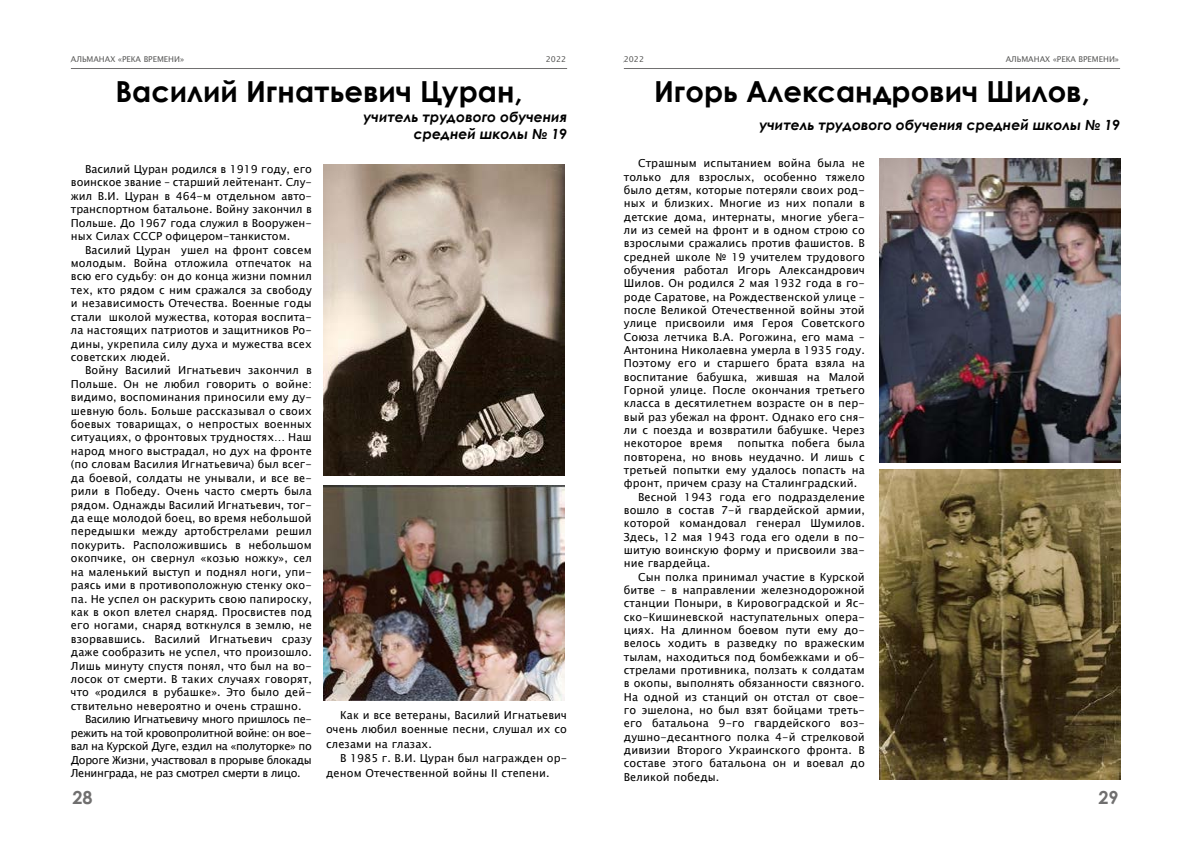
<style>
.page{position:relative;width:1191px;height:842px;background:#fff}
.page>*{position:absolute;margin:0;border:0;box-sizing:border-box;transform-origin:0 0}
.t1{font:700 29px "Century Gothic";color:#000}
.t2{font:700 18px "Century Gothic";color:#706f6f}
.t3{font:italic 700 14px/17px "Century Gothic";color:#000;text-align:right}
.t4{font:11px/13.3px "Lucida Sans Unicode";letter-spacing:.01em;color:#000;text-align:justify}
.t5{font:11px "Lucida Sans Unicode";letter-spacing:-.03em;color:#000}
.t6{font:700 9px "Century Gothic";color:#706f6f}
.t7{font:8px "Lucida Sans Unicode";color:#5a5a59}
</style>
<div class="page">
<hr style="left:71px;top:68px;width:496px;height:1px;background:#706f6f">
<hr style="left:624px;top:68px;width:496px;height:1px;background:#706f6f">
<img style="left:323px;top:485px;width:241px;height:215px">
<img style="left:323px;top:164px;width:241px;height:311px">
<img style="left:879px;top:470px;width:241px;height:310px">
<img style="left:879px;top:159px;width:241px;height:304px">
<p class="t7" style="left:71px;top:52px;width:115px">АЛЬМАНАХ «РЕКА ВРЕМЕНИ»</p>
<p class="t7" style="left:546px;top:52px;width:22px">2022</p>
<p class="t7" style="left:624px;top:52px;width:22px">2022</p>
<p class="t7" style="left:1005px;top:52px;width:115px">АЛЬМАНАХ «РЕКА ВРЕМЕНИ»</p>
<p class="t7" style="left:1098px;top:52px;width:22px">2022</p>
<p class="t6" style="left:71px;top:53px;width:143px">АЛЬМАНАХ «ТЕЧЕТ РЕКА ВОЛГА»</p>
<p class="t6" style="left:547px;top:53px;width:22px">2018</p>
<p class="t6" style="left:624px;top:53px;width:22px">2018</p>
<p class="t6" style="left:978px;top:53px;width:143px">АЛЬМАНАХ «ТЕЧЕТ РЕКА ВОЛГА»</p>
<h1 class="t1" style="left:115px;top:70px;width:409px">Василий Игнатьевич Цуран,</h1>
<p class="t3" style="left:363px;top:108px;width:205px">учитель трудового обучения средней школы № 19</p>
<p class="t4" style="left:71px;top:162px;width:242px;text-indent:14px">Василий Цуран родился в 1919 году, его воинское звание – старший лейтенант. Слу&shy;жил В.И. Цуран в 464-м отдельном авто&shy;транспортном батальоне. Войну закончил в Польше. До 1967 года служил в Вооружен&shy;ных Силах СССР офицером-танкистом.</p>
<p class="t4" style="left:71px;top:243px;width:242px;text-indent:14px">Василий Цуран ушел на фронт совсем молодым. Война отложила отпечаток на всю его судьбу: он до конца жизни помнил тех, кто рядом с ним сражался за свободу и независимость Отечества. Военные годы стали школой мужества, которая воспита&shy;ла настоящих патриотов и защитников Ро&shy;дины, укрепила силу духа и мужества всех советских людей.</p>
<p class="t4" style="left:85px;top:364px;width:228px">Войну Василий Игнатьевич закончил в</p>
<p class="t4" style="left:71px;top:377px;width:242px">Польше. Он не любил говорить о войне:</p>
<p class="t4" style="left:71px;top:391px;width:242px">видимо, воспоминания приносили ему ду-</p>
<p class="t4" style="left:71px;top:404px;width:242px">шевную боль. Больше рассказывал о своих</p>
<p class="t4" style="left:71px;top:417px;width:242px">боевых товарищах, о непростых военных</p>
<p class="t4" style="left:71px;top:431px;width:242px">ситуациях, о фронтовых трудностях… Наш</p>
<p class="t4" style="left:71px;top:444px;width:242px">народ много выстрадал, но дух на фронте</p>
<p class="t4" style="left:71px;top:458px;width:242px">(по словам Василия Игнатьевича) был всег-</p>
<p class="t4" style="left:71px;top:471px;width:242px">да боевой, солдаты не унывали, и все ве-</p>
<p class="t4" style="left:71px;top:485px;width:242px">рили в Победу. Очень часто смерть была</p>
<p class="t4" style="left:71px;top:498px;width:242px">рядом. Однажды Василий Игнатьевич, тог-</p>
<p class="t4" style="left:71px;top:511px;width:242px">да еще молодой боец, во время небольшой</p>
<p class="t4" style="left:71px;top:525px;width:242px">передышки между артобстрелами решил</p>
<p class="t4" style="left:71px;top:538px;width:242px">покурить. Расположившись в небольшом</p>
<p class="t4" style="left:71px;top:552px;width:242px">окопчике, он свернул «козью ножку», сел</p>
<p class="t4" style="left:71px;top:565px;width:242px">на маленький выступ и поднял ноги, упи-</p>
<p class="t4" style="left:71px;top:579px;width:242px">раясь ими в противоположную стенку око-</p>
<p class="t4" style="left:71px;top:592px;width:242px">па. Не успел он раскурить свою папироску,</p>
<p class="t4" style="left:71px;top:605px;width:242px">как в окоп влетел снаряд. Просвистев под</p>
<p class="t4" style="left:71px;top:619px;width:242px">его ногами, снаряд воткнулся в землю, не</p>
<p class="t4" style="left:71px;top:632px;width:242px">взорвавшись. Василий Игнатьевич сразу</p>
<p class="t4" style="left:71px;top:646px;width:242px">даже сообразить не успел, что произошло.</p>
<p class="t4" style="left:71px;top:659px;width:242px">Лишь минуту спустя понял, что был на во-</p>
<p class="t4" style="left:71px;top:672px;width:242px">лосок от смерти. В таких случаях говорят,</p>
<p class="t4" style="left:71px;top:686px;width:242px">что «родился в рубашке». Это было дей-</p>
<p class="t4" style="left:71px;top:699px;width:232px">ствительно невероятно и очень страшно.</p>
<p class="t5" style="left:85px;top:711px;width:228px">Василию Игнатьевичу много пришлось пе-</p>
<p class="t5" style="left:71px;top:724px;width:242px">режить на той кровопролитной войне: он вое-</p>
<p class="t5" style="left:71px;top:737px;width:242px">вал на Курской Дуге, ездил на «полуторке» по</p>
<p class="t5" style="left:71px;top:751px;width:242px">Дороге Жизни, участвовал в прорыве блокады</p>
<p class="t5" style="left:71px;top:764px;width:231px">Ленинграда, не раз смотрел смерти в лицо.</p>
<p class="t4" style="left:326px;top:708px;width:242px;line-height:14.5px;text-indent:14px">Как и все ветераны, Василий Игнатьевич очень любил военные песни, слушал их со слезами на глазах.</p>
<p class="t4" style="left:326px;top:751px;width:242px;line-height:14.5px;text-indent:14px">В 1985 г. В.И. Цуран был награжден ор&shy;деном Отечественной войны II степени.</p>
<h2 class="t2" style="left:72px;top:783px;width:22px">28</h2>
<h1 class="t1" style="left:654px;top:70px;width:437px">Игорь Александрович Шилов,</h1>
<p class="t3" style="left:759px;top:116px;width:362px">учитель трудового обучения средней школы № 19</p>
<p class="t4" style="left:624px;top:157px;width:242px;text-indent:14px">Страшным испытанием война была не только для взрослых, особенно тяжело было детям, которые потеряли своих род&shy;ных и близких. Многие из них попали в детские дома, интернаты, многие убега&shy;ли из семей на фронт и в одном строю со взрослыми сражались против фашистов. В средней школе № 19 учителем трудового обучения работал Игорь Александрович Шилов. Он родился 2 мая 1932 года в го&shy;роде Саратове, на Рождественской улице – после Великой Отечественной войны этой улице присвоили имя Героя Советского Союза летчика В.А. Рогожина, его мама – Антонина Николаевна умерла в 1935 году.<br>Поэтому его и старшего брата взяла на воспитание бабушка, жившая на Малой Горной улице. После окончания третьего класса в десятилетнем возрасте он в пер&shy;вый раз убежал на фронт. Однако его сня&shy;ли с поезда и возвратили бабушке. Через некоторое время</p>
<p class="t4" style="left:737px;top:437px;width:129px">попытка побега была</p>
<p class="t4" style="left:624px;top:450px;width:242px">повторена, но вновь неудачно. И лишь с</p>
<p class="t4" style="left:624px;top:463px;width:242px">третьей попытки ему удалось попасть на</p>
<p class="t4" style="left:624px;top:477px;width:235px">фронт, причем сразу на Сталинградский.</p>
<p class="t4" style="left:638px;top:490px;width:228px">Весной 1943 года его подразделение</p>
<p class="t4" style="left:624px;top:503px;width:242px">вошло в состав 7-й гвардейской армии,</p>
<p class="t4" style="left:624px;top:517px;width:242px">которой командовал генерал Шумилов.</p>
<p class="t4" style="left:624px;top:530px;width:242px">Здесь, 12 мая 1943 года его одели в по-</p>
<p class="t4" style="left:624px;top:543px;width:242px">шитую воинскую форму и присвоили зва-</p>
<p class="t4" style="left:624px;top:557px;width:88px">ние гвардейца.</p>
<p class="t4" style="left:638px;top:570px;width:228px">Сын полка принимал участие в Курской</p>
<p class="t4" style="left:624px;top:583px;width:242px">битве – в направлении железнодорожной</p>
<p class="t4" style="left:624px;top:597px;width:242px">станции Поныри, в Кировоградской и Яс-</p>
<p class="t4" style="left:624px;top:610px;width:242px">ско-Кишиневской наступательных опера-</p>
<p class="t4" style="left:624px;top:623px;width:242px">циях. На длинном боевом пути ему до-</p>
<p class="t4" style="left:624px;top:637px;width:242px">велось ходить в разведку по вражеским</p>
<p class="t4" style="left:624px;top:650px;width:242px">тылам, находиться под бомбежками и об-</p>
<p class="t4" style="left:624px;top:663px;width:242px">стрелами противника, ползать к солдатам</p>
<p class="t4" style="left:624px;top:677px;width:242px">в окопы, выполнять обязанности связного.</p>
<p class="t4" style="left:624px;top:690px;width:242px">На одной из станций он отстал от свое-</p>
<p class="t4" style="left:624px;top:703px;width:242px">го эшелона, но был взят бойцами треть-</p>
<p class="t4" style="left:624px;top:717px;width:242px">его батальона 9-го гвардейского воз-</p>
<p class="t4" style="left:624px;top:730px;width:242px">душно-десантного полка 4-й стрелковой</p>
<p class="t4" style="left:624px;top:743px;width:242px">дивизии Второго Украинского фронта. В</p>
<p class="t4" style="left:624px;top:757px;width:242px">составе этого батальона он и воевал до</p>
<p class="t4" style="left:624px;top:770px;width:97px">Великой победы.</p>
<h2 class="t2" style="left:1098px;top:783px;width:22px">29</h2>
</div>
